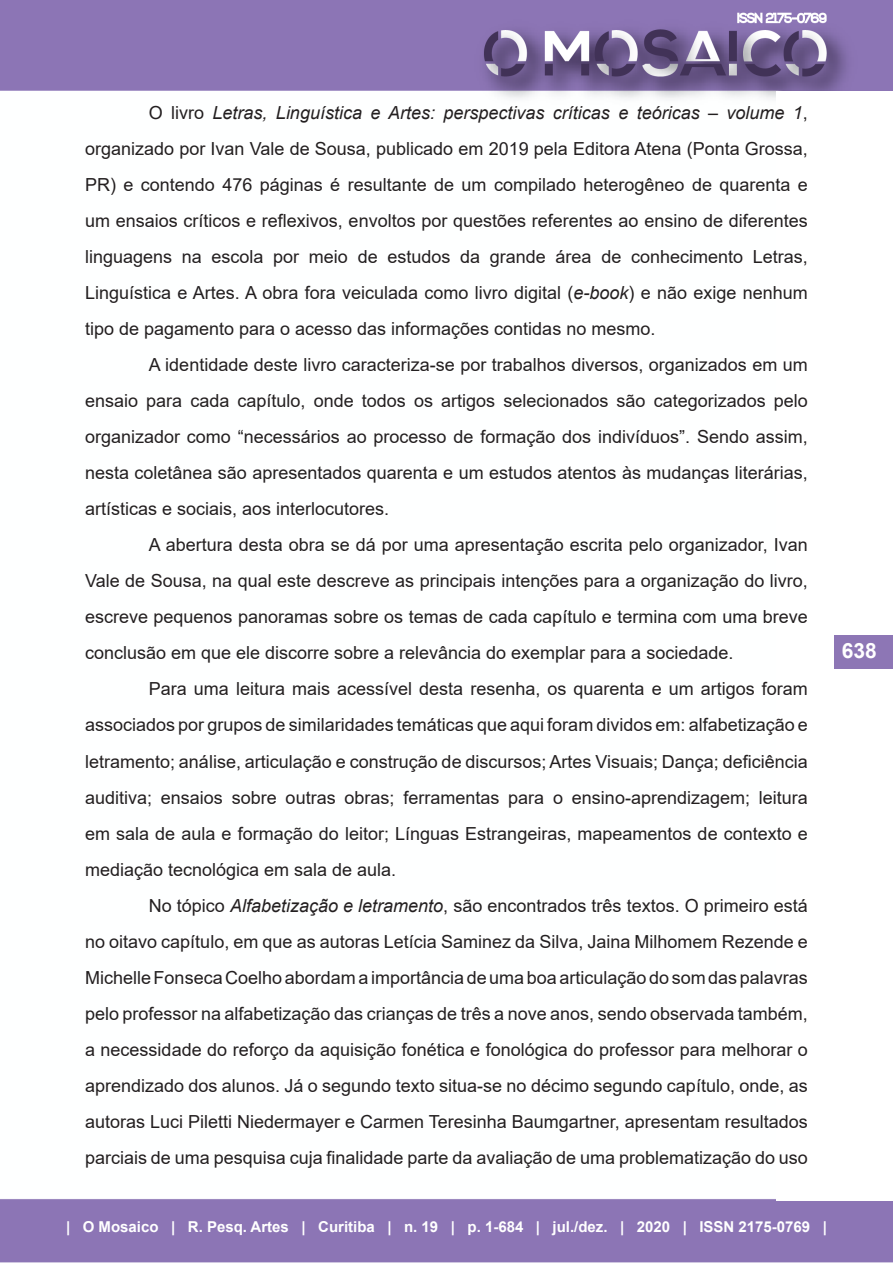
<style>
.page{position:relative;width:893px;height:1263px;background:#fff}
.page>*{position:absolute;margin:0;border:0;box-sizing:border-box;transform-origin:0 0}
.t1{font:700 21px "Arial";color:#fff}
.Corpo{font:18px/36px "Arial";color:#231f20;text-align:justify}
.t2{font:700 15px "Arial";color:#fff}
.s1{font-style:italic}
</style>
<div class="page">
<img style="left:0;top:0;width:893px;height:1263px">
<div style="left:777px;top:92px;width:116px;height:1109px;background:#fff"></div>
<div style="left:834px;top:635px;width:59px;height:33px;background:#8d76b5"></div>
<p class="Corpo" style="left:85px;top:95px;width:724px;text-indent:64px">O livro <span class="s1">Letras, Linguística e Artes: perspectivas críticas e teóricas – volume 1</span>, organizado por Ivan Vale de Sousa, publicado em 2019 pela Editora Atena (Ponta Grossa, PR) e contendo 476 páginas é resultante de um compilado heterogêneo de quarenta e um ensaios críticos e reflexivos, envoltos por questões referentes ao ensino de diferentes linguagens na escola por meio de estudos da grande área de conhecimento Letras, Linguística e Artes. A obra fora veiculada como livro digital (<span class="s1">e-book</span>) e não exige nenhum tipo de pagamento para o acesso das informações contidas no mesmo.</p>
<p class="Corpo" style="left:85px;top:347px;width:724px;text-indent:64px">A identidade deste livro caracteriza-se por trabalhos diversos, organizados em um ensaio para cada capítulo, onde todos os artigos selecionados são categorizados pelo organizador como “necessários ao processo de formação dos indivíduos”. Sendo assim, nesta coletânea são apresentados quarenta e um estudos atentos às mudanças literárias, artísticas e sociais, aos interlocutores.</p>
<p class="Corpo" style="left:85px;top:527px;width:724px;text-indent:64px">A abertura desta obra se dá por uma apresentação escrita pelo organizador, Ivan Vale de Sousa, na qual este descreve as principais intenções para a organização do livro, escreve pequenos panoramas sobre os temas de cada capítulo e termina com uma breve conclusão em que ele discorre sobre a relevância do exemplar para a sociedade.</p>
<p class="Corpo" style="left:85px;top:671px;width:724px;text-indent:64px">Para uma leitura mais acessível desta resenha, os quarenta e um artigos foram associados por grupos de similaridades temáticas que aqui foram dividos em: alfabetização e letramento; análise, articulação e construção de discursos; Artes Visuais; Dança; deficiência auditiva; ensaios sobre outras obras; ferramentas para o ensino-aprendizagem; leitura em sala de aula e formação do leitor; Línguas Estrangeiras, mapeamentos de contexto e mediação tecnológica em sala de aula.</p>
<p class="Corpo" style="left:85px;top:887px;width:724px;text-indent:64px">No tópico <span class="s1">Alfabetização e letramento</span>, são encontrados três textos. O primeiro está no oitavo capítulo, em que as autoras Letícia Saminez da Silva, Jaina Milhomem Rezende e Michelle Fonseca Coelho abordam a importância de uma boa articulação do som das palavras pelo professor na alfabetização das crianças de três a nove anos, sendo observada também, a necessidade do reforço da aquisição fonética e fonológica do professor para melhorar o aprendizado dos alunos. Já o segundo texto situa-se no décimo segundo capítulo, onde, as autoras Luci Piletti Niedermayer e Carmen Teresinha Baumgartner, apresentam resultados parciais de uma pesquisa cuja finalidade parte da avaliação de uma problematização do uso</p>
<p class="t1" style="left:842px;top:636px;width:37px">638</p>
<p class="t2" style="left:66px;top:1216px;width:762px">| O Mosaico | R. Pesq. Artes | Curitiba | n. 19 | p. 1-684 | jul./dez. | 2020 | ISSN 2175-0769 |</p>
</div>
